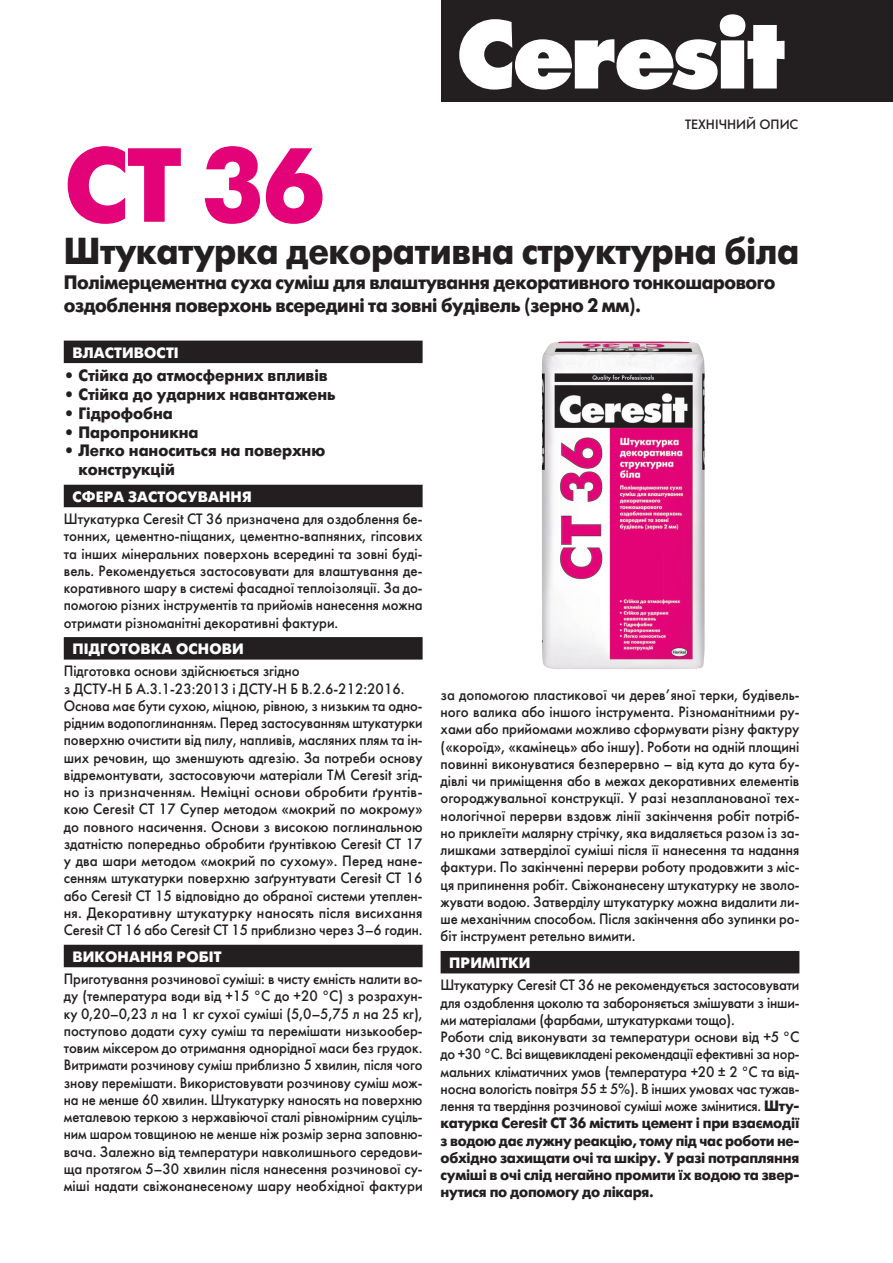
<style>
.page{position:relative;width:893px;height:1263px;background:#fff}
.page>*{position:absolute;margin:0;border:0;box-sizing:border-box;transform-origin:0 0}
.заг1{font:700 105px "Futura Futuris";color:#e40278}
.заг3{font:700 37.5px "Futura Futuris";letter-spacing:-.01em;color:#231f20;scale:.93 1}
.заг_текст{font:700 19.5px/22.5px "Futura Futuris";letter-spacing:-.02em;color:#231f20;scale:.94 1}
.Properties{font:700 16.5px/18.8px "Futura Futuris";color:#231f20;scale:.95 1}
.txt{font:15px/17.2px "Futura Futuris";color:#231f20;text-align:justify;scale:.95 1}
.txt-2{font:15px/17.2px "Futura Futuris";color:#231f20;text-align:justify;scale:.93 1}
.txt-3{font:15px/17.2px "Futura Futuris";color:#231f20;text-align:justify;scale:.94 1}
.txt-4{font:15px/17.2px "Futura Futuris";color:#231f20;text-align:justify}
.t1{font:700 15px "Futura Futuris";letter-spacing:.01em;color:#fff}
.t2{font:13.5px "Futura Futuris";color:#231f20}
.s1{font-weight:700}
</style>
<div class="page">
<div style="left:441px;top:0;width:452px;height:101px;background:#231f20"></div>
<svg style="left:459px;top:14px;width:325px;height:76px"></svg>
<div style="left:64px;top:341px;width:359px;height:22px;background:#231f20"></div>
<div style="left:64px;top:485px;width:359px;height:22px;background:#231f20"></div>
<div style="left:64px;top:637px;width:359px;height:23px;background:#231f20"></div>
<div style="left:64px;top:945px;width:359px;height:22px;background:#231f20"></div>
<div style="left:441px;top:951px;width:358px;height:22px;background:#231f20"></div>
<img style="left:542px;top:341px;width:163px;height:328px">
<p class="t2" style="left:685px;top:116px;width:115px">ТЕХНІЧНИЙ ОПИС</p>
<p class="заг1" style="left:64px;top:123px;width:263px">CT 36</p>
<p class="заг3" style="left:64px;top:228px;width:792px">Штукатурка декоративна структурна біла</p>
<p class="заг_текст" style="left:64px;top:271px;width:759px">Полімерцементна суха суміш для влаштування декоративного тонкошарового оздоблення поверхонь всередині та зовні будівель (зерно 2 мм).</p>
<p class="t1" style="left:72px;top:343px;width:108px">ВЛАСТИВОСТІ</p>
<p class="Properties" style="left:64px;top:367px;width:279px">• Стійка до атмосферних впливів</p>
<p class="Properties" style="left:64px;top:385px;width:288px">• Стійка до ударних навантажень</p>
<p class="Properties" style="left:64px;top:404px;width:116px">• Гідрофобна</p>
<p class="Properties" style="left:64px;top:423px;width:143px">• Паропроникна</p>
<p class="Properties" style="left:78px;top:442px;width:261px;text-indent:-15px">• Легко наноситься на поверхню конструкцій</p>
<p class="t1" style="left:72px;top:488px;width:181px">СФЕРА ЗАСТОСУВАННЯ</p>
<p class="txt" style="left:64px;top:510px;width:379px">Штукатурка Ceresit CT 36 призначена для оздоблення бе&shy;тонних, цементно-піщаних, цементно-вапняних, гіпсових та інших мінеральних поверхонь всередині та зовні буді&shy;вель. Рекомендується застосовувати для влаштування де&shy;коративного шару в системі фасадної теплоізоляції. За до&shy;помогою різних інструментів та прийомів нанесення можна отримати різноманітні декоративні фактури.</p>
<p class="t1" style="left:72px;top:640px;width:173px">ПІДГОТОВКА ОСНОВИ</p>
<p class="txt" style="left:64px;top:663px;width:360px">Підготовка основи здійснюється згідно<br>з ДСТУ-Н Б А.3.1-23:2013 і ДСТУ-Н Б В.2.6-212:2016.</p>
<p class="txt-2" style="left:64px;top:697px;width:387px">Основа має бути сухою, міцною, рівною, з низьким та одно&shy;рідним водопоглинанням. Перед застосуванням штукатурки поверхню очистити від пилу, напливів, масляних плям та ін&shy;ших речовин, що зменшують адгезію. За потреби основу відремонтувати, застосовуючи матеріали ТМ Ceresit згід&shy;но із призначенням. Неміцні основи обробити ґрунтів&shy;кою Ceresit СТ 17 Супер методом «мокрий по мокрому» до повного насичення. Основи з високою поглинальною здатністю попередньо обробити ґрунтівкою Ceresit СТ 17 у два шари методом «мокрий по сухому». Перед нане&shy;сенням штукатурки поверхню заґрунтувати Ceresit СТ 16 або Ceresit СТ 15 відповідно до обраної системи утеплен&shy;ня. Декоративну штукатурку наносять після висихання Ceresit СТ 16 або Ceresit СТ 15 приблизно через 3–6 годин.</p>
<p class="t1" style="left:72px;top:948px;width:151px">ВИКОНАННЯ РОБІТ</p>
<p class="txt-3" style="left:64px;top:970px;width:383px">Приготування розчинової суміші: в чисту ємність налити во&shy;ду (температура води від +15 °С до +20 °С) з розрахун&shy;ку 0,20–0,23 л на 1 кг сухої суміші (5,0–5,75 л на 25 кг), поступово додати суху суміш та перемішати низькообер&shy;товим міксером до отримання однорідної маси без грудок.<br>Витримати розчинову суміш приблизно 5 хвилин, після чого знову перемішати. Використовувати розчинову суміш мож&shy;на не менше 60 хвилин. Штукатурку наносять на поверхню металевою теркою з нержавіючої сталі рівномірним суціль&shy;ним шаром товщиною не менше ніж розмір зерна заповню&shy;вача. Залежно від температури навколишнього середови&shy;ща протягом 5–30 хвилин після нанесення розчинової су&shy;міші надати свіжонанесеному шару необхідної фактури</p>
<p class="txt" style="left:441px;top:686px;width:379px">за допомогою пластикової чи дерев’яної терки, будівель&shy;ного валика або іншого інструмента. Різноманітними ру&shy;хами або прийомами можливо сформувати різну фактуру («короїд», «камінець» або іншу). Роботи на одній площині повинні виконуватися безперервно – від кута до кута бу&shy;дівлі чи приміщення або в межах декоративних елементів огороджувальної конструкції. У разі незапланованої тех&shy;нологічної перерви вздовж лінії закінчення робіт потріб&shy;но приклеїти малярну стрічку, яка видаляється разом із за&shy;лишками затверділої суміші після її нанесення та надання фактури. По закінченні перерви роботу продовжити з міс&shy;ця припинення робіт. Свіжонанесену штукатурку не зволо&shy;жувати водою. Затверділу штукатурку можна видалити ли&shy;ше механічним способом. Після закінчення або зупинки ро&shy;біт інструмент ретельно вимити.</p>
<p class="t1" style="left:449px;top:954px;width:83px">ПРИМІТКИ</p>
<p class="txt" style="left:441px;top:977px;width:379px">Штукатурку Ceresit CT 36 не рекомендується застосовувати для оздоблення цоколю та забороняється змішувати з інши&shy;ми матеріалами (фарбами, штукатурками тощо).</p>
<p class="txt-4" style="left:441px;top:1028px;width:360px">Роботи слід виконувати за температури основи від +5 °C до +30 °C. Всі вищевикладені рекомендації ефективні за нор&shy;мальних кліматичних умов (температура +20 ± 2 °C та від&shy;носна вологість повітря 55 ± 5%). В інших умовах час тужав&shy;лення та твердіння розчинової суміші може змінитися. <span class="s1">Шту&shy;катурка Ceresit CT 36 містить цемент і при взаємодії з водою дає лужну реакцію, тому під час роботи не&shy;обхідно захищати очі та шкіру. У разі потрапляння суміші в очі слід негайно промити їх водою та звер&shy;нутися по допомогу до лікаря.</span></p>
</div>
